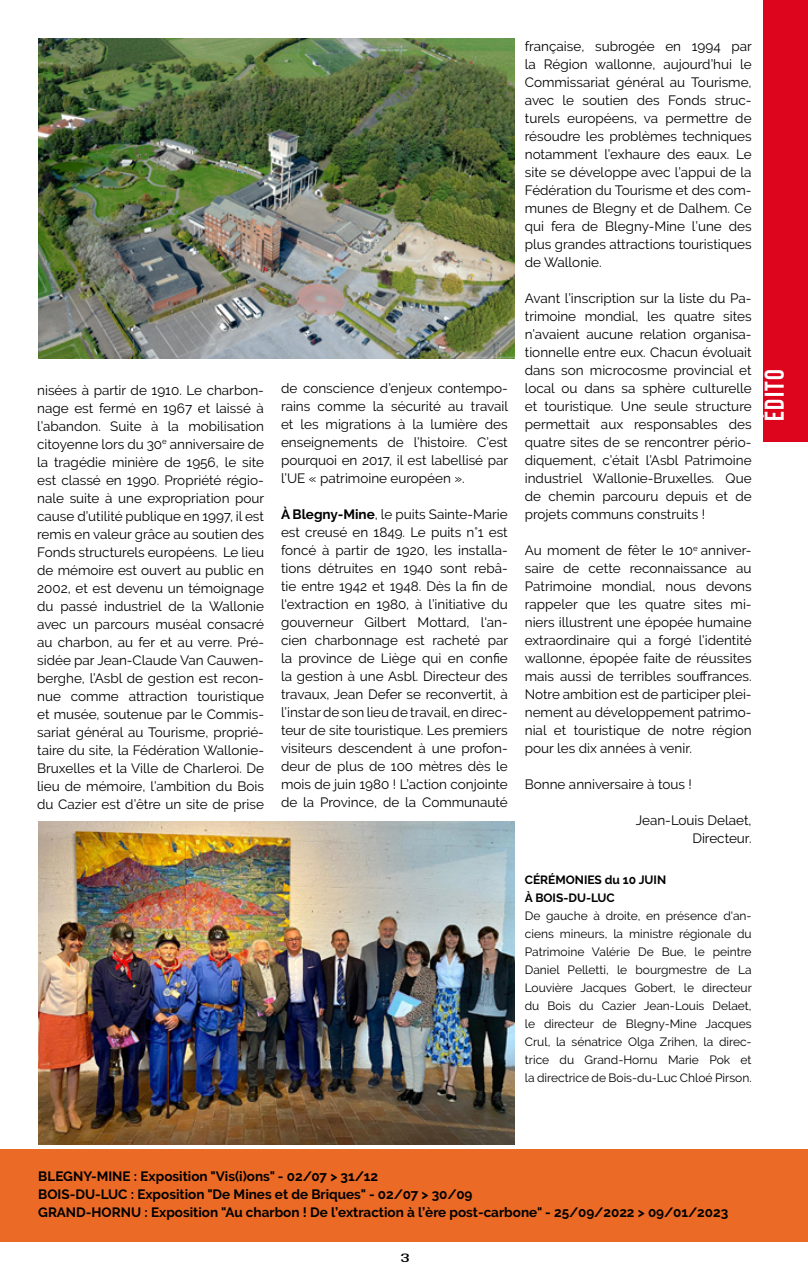
<style>
.page{position:relative;width:808px;height:1276px;background:#fff}
.page>*{position:absolute;margin:0;border:0;box-sizing:border-box;transform-origin:0 0}
.t1{font:700 27px "Bebas Neue";letter-spacing:.05em;color:#fff}
.t2{font:13.5px/18px "Raleway";color:#000;text-align:justify}
.t3{font:700 13.5px/18px "Raleway";color:#000}
.t4{font:12px/18px "Raleway";color:#000;text-align:justify}
.t5{font:700 12px/18px "Raleway";color:#000}
.t6{font:12px "Bebas Neue";color:#000;scale:2 1}
.s1{font-weight:700}
</style>
<div class="page">
<div style="left:763px;top:0;width:45px;height:442px;background:#dd051e"></div>
<img style="left:38px;top:38px;width:476px;height:320px">
<img style="left:38px;top:821px;width:476px;height:323px">
<div style="left:0;top:1149px;width:808px;height:93px;background:#eb6a25"></div>
<p class="t2" style="left:37px;top:381px;width:229px">nisées à partir de 1910. Le charbon&shy;nage est fermé en 1967 et laissé à l’abandon. Suite à la mobilisation citoyenne lors du 30<sup>e</sup> anniversaire de la tragédie minière de 1956, le site est classé en 1990. Propriété régio&shy;nale suite à une expropriation pour cause d’utilité publique en 1997, il est remis en valeur grâce au soutien des Fonds structurels européens. Le lieu de mémoire est ouvert au public en 2002, et est devenu un témoignage du passé industriel de la Wallonie avec un parcours muséal consacré au charbon, au fer et au verre. Pré&shy;sidée par Jean-Claude Van Cauwen&shy;berghe, l’Asbl de gestion est recon&shy;nue comme attraction touristique et musée, soutenue par le Commis&shy;sariat général au Tourisme, proprié&shy;taire du site, la Fédération Wallonie-Bruxelles et la Ville de Charleroi. De lieu de mémoire, l’ambition du Bois du Cazier est d’être un site de prise</p>
<p class="t2" style="left:281px;top:379px;width:229px">de conscience d’enjeux contempo&shy;rains comme la sécurité au travail et les migrations à la lumière des enseignements de l’histoire. C’est pourquoi en 2017, il est labellisé par l’UE « patrimoine européen ».</p>
<p class="t2" style="left:281px;top:505px;width:229px"><span class="s1">À Blegny-Mine</span>, le puits Sainte-Marie est creusé en 1849. Le puits n°1 est foncé à partir de 1920, les installa&shy;tions détruites en 1940 sont rebâ&shy;tie entre 1942 et 1948. Dès la fin de l'extraction en 1980, à l’initiative du gouverneur Gilbert Mottard, l'an&shy;cien charbonnage est racheté par la province de Liège qui en confie la gestion à une Asbl. Directeur des travaux, Jean Defer se reconvertit, à l’instar de son lieu de travail, en direc&shy;teur de site touristique. Les premiers visiteurs descendent à une profon&shy;deur de plus de 100 mètres dès le mois de juin 1980 ! L’action conjointe de la Province, de la Communauté</p>
<p class="t2" style="left:525px;top:37px;width:229px">française, subrogée en 1994 par la Région wallonne, aujourd’hui le Commissariat général au Tourisme, avec le soutien des Fonds struc&shy;turels européens, va permettre de résoudre les problèmes techniques notamment l’exhaure des eaux. Le site se développe avec l’appui de la Fédération du Tourisme et des com&shy;munes de Blegny et de Dalhem. Ce qui fera de Blegny-Mine l’une des plus grandes attractions touristiques de Wallonie.</p>
<p class="t2" style="left:525px;top:289px;width:228px">Avant l’inscription sur la liste du Pa&shy;trimoine mondial, les quatre sites n’avaient aucune relation organisa&shy;tionnelle entre eux. Chacun évoluait dans son microcosme provincial et local ou dans sa sphère culturelle et touristique. Une seule structure permettait aux responsables des quatre sites de se rencontrer pério&shy;diquement, c’était l’Asbl Patrimoine industriel Wallonie-Bruxelles. Que de chemin parcouru depuis et de projets communs construits !</p>
<p class="t2" style="left:525px;top:541px;width:228px">Au moment de fêter le 10<sup>e</sup> anniver&shy;saire de cette reconnaissance au Patrimoine mondial, nous devons rappeler que les quatre sites mi&shy;niers illustrent une épopée humaine extraordinaire qui a forgé l’identité wallonne, épopée faite de réussites mais aussi de terribles souffrances.<br>Notre ambition est de participer plei&shy;nement au développement patrimo&shy;nial et touristique de notre région pour les dix années à venir.</p>
<p class="t2" style="left:525px;top:775px;width:169px">Bonne anniversaire à tous !</p>
<p class="t2" style="left:636px;top:811px;width:117px;text-align:right">Jean-Louis Delaet,<br>Directeur.</p>
<h1 class="t1" style="left:760px;top:421px;width:53px;rotate:-90deg">édito</h1>
<p class="t5" style="left:525px;top:870px;width:143px">CÉRÉMONIES du 10 JUIN<br>À BOIS-DU-LUC</p>
<p class="t4" style="left:525px;top:906px;width:229px">De gauche à droite, en présence d'an&shy;ciens mineurs, la ministre régionale du Patrimoine Valérie De Bue, le peintre Daniel Pelletti, le bourgmestre de La Louvière Jacques Gobert, le directeur du Bois du Cazier Jean-Louis Delaet, le directeur de Blegny-Mine Jacques Crul, la sénatrice Olga Zrihen, la direc&shy;trice du Grand-Hornu Marie Pok et la directrice de Bois-du-Luc Chloé Pirson.</p>
<p class="t3" style="left:38px;top:1167px;width:691px">BLEGNY-MINE : Exposition "Vis(i)ons" - 02/07 &gt; 31/12<br>BOIS-DU-LUC : Exposition "De Mines et de Briques" - 02/07 &gt; 30/09<br>GRAND-HORNU : Exposition "Au charbon ! De l’extraction à l’ère post-carbone" - 25/09/2022 &gt; 09/01/2023</p>
<p class="t6" style="left:400px;top:1251px;width:6px">3</p>
</div>
